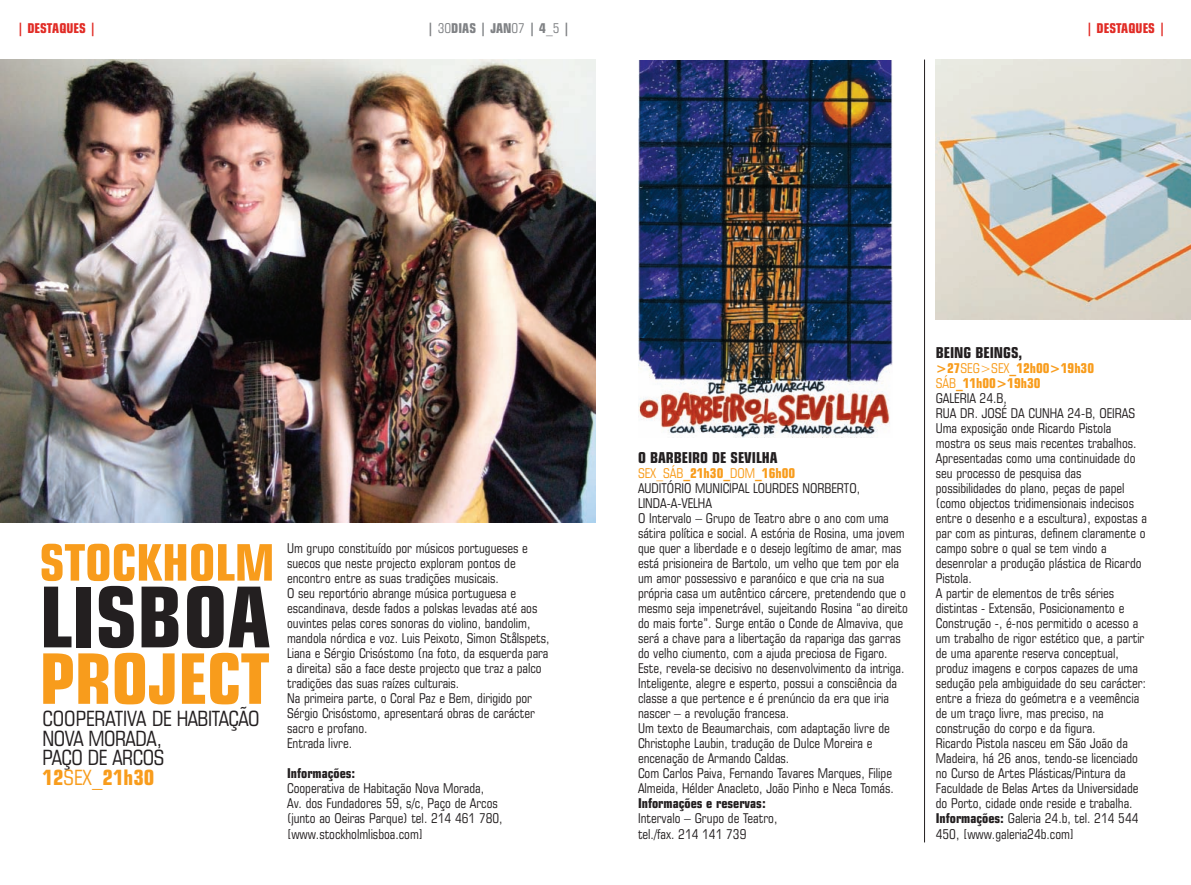
<style>
.page{position:relative;width:1191px;height:885px;background:#fff}
.page>*{position:absolute;margin:0;border:0;box-sizing:border-box;transform-origin:0 0}
.t1{font:700 condensed 83.7px "Square 721 BT";color:#231f20}
.t2{font:700 condensed 69.45px "Square 721 BT";color:#f89c1c}
.t3{font:700 condensed 50.25px "Square 721 BT";color:#f89c1c}
.t4{font:condensed 21px/19.5px "Square 721 BT";letter-spacing:-.02em;color:#231f20}
.t5{font:700 condensed 15px "Square 721 BT";color:#231f20}
.t6{font:condensed 13.5px/15px "Square 721 BT";color:#231f20}
.t7{font:700 condensed 13.5px "Square 721 BT";color:#231f20}
.t8{font:700 condensed 13.5px "Square 721 BT";color:#e12c26}
.t9{font:700 condensed 13.5px "Square 721 BT";color:#808285}
.s1{font-weight:400}
.s2{font-weight:700;color:#f89c1c}
.s3{color:#f89c1c}
.s4{font-weight:700}
</style>
<div class="page">
<img style="left:0;top:60px;width:595px;height:462px">
<img style="left:935px;top:60px;width:256px;height:259px">
<img style="left:638px;top:60px;width:255px;height:377px">
<hr style="left:924px;top:60px;width:1px;height:782px;background:#231f20">
<p class="t8" style="left:17px;top:21px;width:81px">| DESTAQUES |</p>
<p class="t9" style="left:427px;top:21px;width:144px">| <span class="s1">30</span>DIAS | JAN<span class="s1">07</span> | 4<span class="s1">_5</span> |</p>
<p class="t8" style="left:1086px;top:21px;width:81px">| DESTAQUES |</p>
<h3 class="t3" style="left:40px;top:534px;width:236px">STOCKHOLM</h3>
<h1 class="t1" style="left:40px;top:569px;width:233px">LISBOA</h1>
<h2 class="t2" style="left:40px;top:639px;width:231px">PROJECT</h2>
<h3 class="t4" style="left:43px;top:709px;width:219px">COOPERATIVA DE HABITAÇÃO<br>NOVA MORADA,<br>PAÇO DE ARCOS<br><span class="s2">12</span><span class="s3">SEX_</span><span class="s2">21h30</span></h3>
<p class="t6" style="left:287px;top:541px;width:264px">Um grupo constituído por músicos portugueses e suecos que neste projecto exploram pontos de encontro entre as suas tradições musicais.<br>O seu reportório abrange música portuguesa e escandinava, desde fados a polskas levadas até aos ouvintes pelas cores sonoras do violino, bandolim, mandola nórdica e voz. Luis Peixoto, Simon Stålspets, Liana e Sérgio Crisóstomo (na foto, da esquerda para a direita) são a face deste projecto que traz a palco tradições das suas raízes culturais.<br>Na primeira parte, o Coral Paz e Bem, dirigido por Sérgio Crisóstomo, apresentará obras de carácter sacro e profano.<br>Entrada livre.</p>
<p class="t7" style="left:287px;top:765px;width:70px">Informações:</p>
<p class="t6" style="left:287px;top:781px;width:217px">Cooperativa de Habitação Nova Morada,<br>Av. dos Fundadores 59, s/c, Paço de Arcos (junto ao Oeiras Parque) tel. 214 461 780, [www.stockholmlisboa.com]</p>
<p class="t5" style="left:638px;top:449px;width:141px">O BARBEIRO DE SEVILHA</p>
<p class="t6" style="left:638px;top:466px;width:271px"><span class="s3">SEX_SÁB</span><span class="s2">_21h30_</span><span class="s3">DOM</span><span class="s2">_16h00<br></span>AUDITÓRIO MUNICIPAL LOURDES NORBERTO, LINDA-A-VELHA<br>O Intervalo – Grupo de Teatro abre o ano com uma sátira política e social. A estória de Rosina, uma jovem que quer a liberdade e o desejo legítimo de amar, mas está prisioneira de Bartolo, um velho que tem por ela um amor possessivo e paranóico e que cria na sua própria casa um autêntico cárcere, pretendendo que o mesmo seja impenetrável, sujeitando Rosina “ao direito do mais forte”. Surge então o Conde de Almaviva, que será a chave para a libertação da rapariga das garras do velho ciumento, com a ajuda preciosa de Figaro.<br>Este, revela-se decisivo no desenvolvimento da intriga.<br>Inteligente, alegre e esperto, possui a consciência da classe a que pertence e é prenúncio da era que iria nascer – a revolução francesa.<br>Um texto de Beaumarchais, com adaptação livre de Christophe Laubin, tradução de Dulce Moreira e encenação de Armando Caldas.<br>Com Carlos Paiva, Fernando Tavares Marques, Filipe Almeida, Hélder Anacleto, João Pinho e Neca Tomás.</p>
<p class="t7" style="left:638px;top:795px;width:129px">Informações e reservas:</p>
<p class="t6" style="left:638px;top:811px;width:141px">Intervalo – Grupo de Teatro, tel./fax. 214 141 739</p>
<p class="t5" style="left:935px;top:344px;width:88px">BEING BEINGS,</p>
<p class="t6" style="left:935px;top:361px;width:213px"><span class="s2">&gt;27</span><span class="s3">SEG&gt;SEX</span><span class="s2">_12h00&gt;19h30<br></span><span class="s3">SÁB</span><span class="s2">_11h00&gt;19h30<br></span>GALERIA 24.B,<br>RUA DR. JOSÉ DA CUNHA 24-B, OEIRAS Uma exposição onde Ricardo Pistola mostra os seus mais recentes trabalhos.<br>Apresentadas como uma continuidade do seu processo de pesquisa das possibilidades do plano, peças de papel (como objectos tridimensionais indecisos entre o desenho e a escultura), expostas a par com as pinturas, definem claramente o campo sobre o qual se tem vindo a desenrolar a produção plástica de Ricardo Pistola.<br>A partir de elementos de três séries distintas - Extensão, Posicionamento e Construção -, é-nos permitido o acesso a um trabalho de rigor estético que, a partir de uma aparente reserva conceptual, produz imagens e corpos capazes de uma sedução pela ambiguidade do seu carácter: entre a frieza do geómetra e a veemência de um traço livre, mas preciso, na construção do corpo e da figura.<br>Ricardo Pistola nasceu em São João da Madeira, há 26 anos, tendo-se licenciado no Curso de Artes Plásticas/Pintura da Faculdade de Belas Artes da Universidade do Porto, cidade onde reside e trabalha.<br><span class="s4">Informações:</span> Galeria 24.b, tel. 214 544<br>450, [www.galeria24b.com]</p>
</div>
